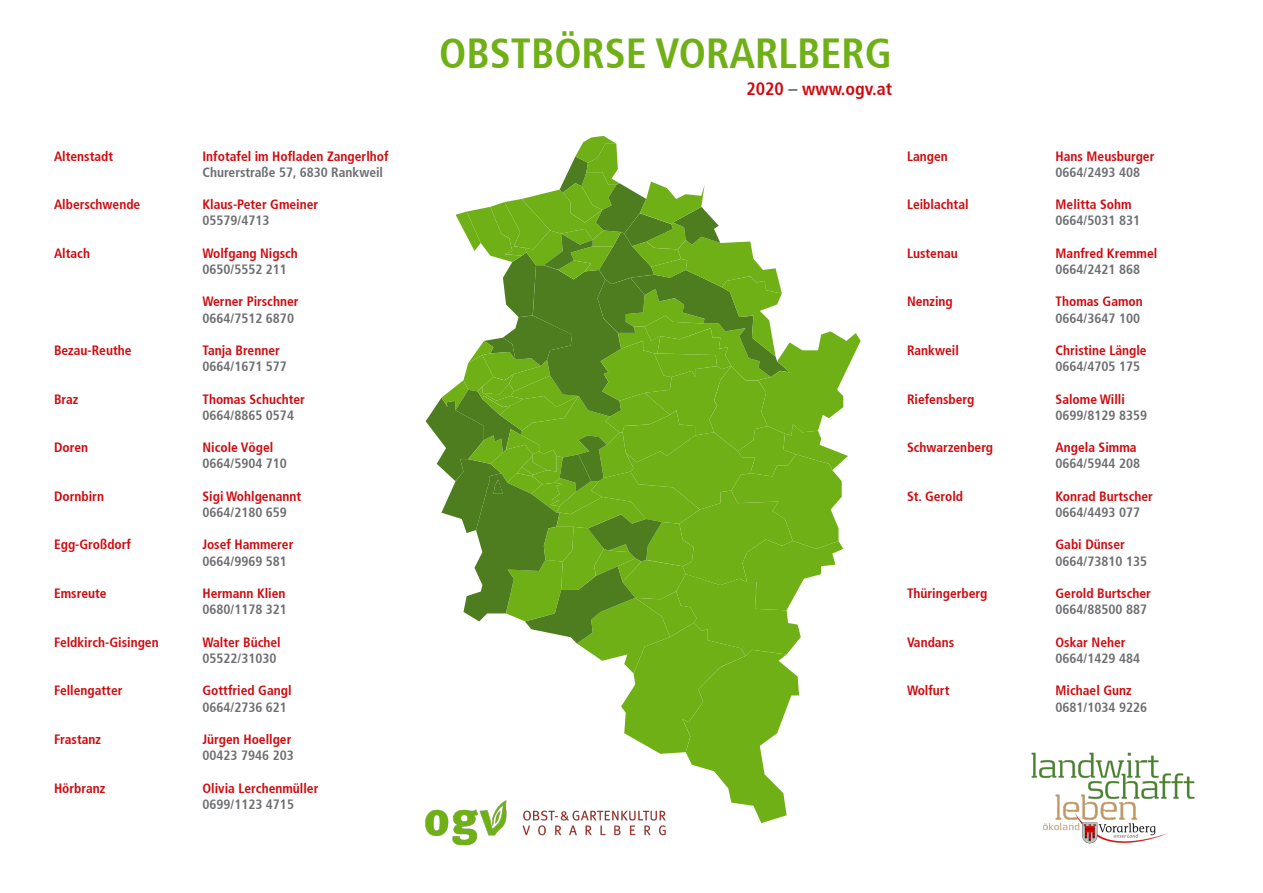
<style>
.page{position:relative;width:1263px;height:893px;background:#fff}
.page>*{position:absolute;margin:0;border:0;box-sizing:border-box;transform-origin:0 0}
.t1{font:700 condensed 42px "Frutiger 67";color:#70b017}
.t2{font:700 condensed 18px "Frutiger 67";color:#cf0a0f}
.t3{font:700 condensed 13.5px "Frutiger 67";color:#cf0a0f}
.t4{font:700 condensed 13.5px "Frutiger 67";color:#6c6d70}
.s1{color:#6c6d70}
</style>
<div class="page">
<svg style="left:426px;top:136px;width:434px;height:687px"></svg>
<img style="left:1031px;top:752px;width:163px;height:91px">
<img style="left:426px;top:801px;width:240px;height:45px">
<p class="t3" style="left:54px;top:148px;width:61px">Altenstadt</p>
<p class="t3" style="left:202px;top:148px;width:188px">Infotafel im Hofladen Zangerlhof</p>
<p class="t4" style="left:202px;top:164px;width:182px">Churerstraße 57, 6830 Rankweil</p>
<p class="t3" style="left:54px;top:197px;width:88px">Alberschwende</p>
<p class="t3" style="left:202px;top:197px;width:117px">Klaus-Peter Gmeiner</p>
<p class="t4" style="left:202px;top:213px;width:68px">05579/4713</p>
<p class="t3" style="left:54px;top:245px;width:38px">Altach</p>
<p class="t3" style="left:202px;top:245px;width:97px">Wolfgang Nigsch</p>
<p class="t4" style="left:202px;top:261px;width:86px">0650/5552 211</p>
<p class="t3" style="left:202px;top:294px;width:98px">Werner Pirschner</p>
<p class="t4" style="left:202px;top:310px;width:93px">0664/7512 6870</p>
<p class="t3" style="left:54px;top:342px;width:79px">Bezau-Reuthe</p>
<p class="t3" style="left:202px;top:342px;width:79px">Tanja Brenner</p>
<p class="t4" style="left:202px;top:359px;width:86px">0664/1671 577</p>
<p class="t3" style="left:54px;top:391px;width:26px">Braz</p>
<p class="t3" style="left:202px;top:391px;width:104px">Thomas Schuchter</p>
<p class="t4" style="left:202px;top:407px;width:93px">0664/8865 0574</p>
<p class="t3" style="left:54px;top:440px;width:36px">Doren</p>
<p class="t3" style="left:202px;top:440px;width:72px">Nicole Vögel</p>
<p class="t4" style="left:202px;top:456px;width:86px">0664/5904 710</p>
<p class="t3" style="left:54px;top:488px;width:52px">Dornbirn</p>
<p class="t3" style="left:202px;top:488px;width:100px">Sigi Wohlgenannt</p>
<p class="t4" style="left:202px;top:504px;width:86px">0664/2180 659</p>
<p class="t3" style="left:54px;top:537px;width:79px">Egg-Großdorf</p>
<p class="t3" style="left:202px;top:537px;width:92px">Josef Hammerer</p>
<p class="t4" style="left:202px;top:553px;width:86px">0664/9969 581</p>
<p class="t3" style="left:54px;top:585px;width:54px">Emsreute</p>
<p class="t3" style="left:202px;top:585px;width:85px">Hermann Klien</p>
<p class="t4" style="left:202px;top:602px;width:86px">0680/1178 321</p>
<p class="t3" style="left:54px;top:634px;width:106px">Feldkirch-Gisingen</p>
<p class="t3" style="left:202px;top:634px;width:80px">Walter Büchel</p>
<p class="t4" style="left:202px;top:650px;width:75px">05522/31030</p>
<p class="t3" style="left:54px;top:683px;width:70px">Fellengatter</p>
<p class="t3" style="left:202px;top:683px;width:91px">Gottfried Gangl</p>
<p class="t4" style="left:202px;top:699px;width:86px">0664/2736 621</p>
<p class="t3" style="left:54px;top:731px;width:49px">Frastanz</p>
<p class="t3" style="left:202px;top:731px;width:90px">Jürgen Hoellger</p>
<p class="t4" style="left:202px;top:747px;width:93px">00423 7946 203</p>
<p class="t3" style="left:54px;top:780px;width:53px">Hörbranz</p>
<p class="t3" style="left:202px;top:780px;width:117px">Olivia Lerchenmüller</p>
<p class="t4" style="left:202px;top:796px;width:93px">0699/1123 4715</p>
<p class="t1" style="left:439px;top:29px;width:454px">OBSTBÖRSE VORARLBERG</p>
<p class="t2" style="left:746px;top:78px;width:147px">2020 <span class="s1">–</span> www.ogv.at</p>
<p class="t3" style="left:907px;top:148px;width:42px">Langen</p>
<p class="t3" style="left:1055px;top:148px;width:100px">Hans Meusburger</p>
<p class="t4" style="left:1055px;top:164px;width:86px">0664/2493 408</p>
<p class="t3" style="left:907px;top:197px;width:63px">Leiblachtal</p>
<p class="t3" style="left:1055px;top:197px;width:78px">Melitta Sohm</p>
<p class="t4" style="left:1055px;top:213px;width:86px">0664/5031 831</p>
<p class="t3" style="left:907px;top:245px;width:52px">Lustenau</p>
<p class="t3" style="left:1055px;top:245px;width:103px">Manfred Kremmel</p>
<p class="t4" style="left:1055px;top:261px;width:86px">0664/2421 868</p>
<p class="t3" style="left:907px;top:294px;width:47px">Nenzing</p>
<p class="t3" style="left:1055px;top:294px;width:89px">Thomas Gamon</p>
<p class="t4" style="left:1055px;top:310px;width:86px">0664/3647 100</p>
<p class="t3" style="left:907px;top:342px;width:53px">Rankweil</p>
<p class="t3" style="left:1055px;top:342px;width:93px">Christine Längle</p>
<p class="t4" style="left:1055px;top:359px;width:86px">0664/4705 175</p>
<p class="t3" style="left:907px;top:391px;width:69px">Riefensberg</p>
<p class="t3" style="left:1055px;top:391px;width:71px">Salome Willi</p>
<p class="t4" style="left:1055px;top:407px;width:93px">0699/8129 8359</p>
<p class="t3" style="left:907px;top:440px;width:88px">Schwarzenberg</p>
<p class="t3" style="left:1055px;top:440px;width:83px">Angela Simma</p>
<p class="t4" style="left:1055px;top:456px;width:86px">0664/5944 208</p>
<p class="t3" style="left:907px;top:488px;width:58px">St. Gerold</p>
<p class="t3" style="left:1055px;top:488px;width:99px">Konrad Burtscher</p>
<p class="t4" style="left:1055px;top:504px;width:86px">0664/4493 077</p>
<p class="t3" style="left:1055px;top:537px;width:71px">Gabi Dünser</p>
<p class="t4" style="left:1055px;top:553px;width:93px">0664/73810 135</p>
<p class="t3" style="left:907px;top:585px;width:82px">Thüringerberg</p>
<p class="t3" style="left:1055px;top:585px;width:97px">Gerold Burtscher</p>
<p class="t4" style="left:1055px;top:602px;width:93px">0664/88500 887</p>
<p class="t3" style="left:907px;top:634px;width:49px">Vandans</p>
<p class="t3" style="left:1055px;top:634px;width:72px">Oskar Neher</p>
<p class="t4" style="left:1055px;top:650px;width:86px">0664/1429 484</p>
<p class="t3" style="left:907px;top:683px;width:44px">Wolfurt</p>
<p class="t3" style="left:1055px;top:683px;width:78px">Michael Gunz</p>
<p class="t4" style="left:1055px;top:699px;width:93px">0681/1034 9226</p>
</div>
